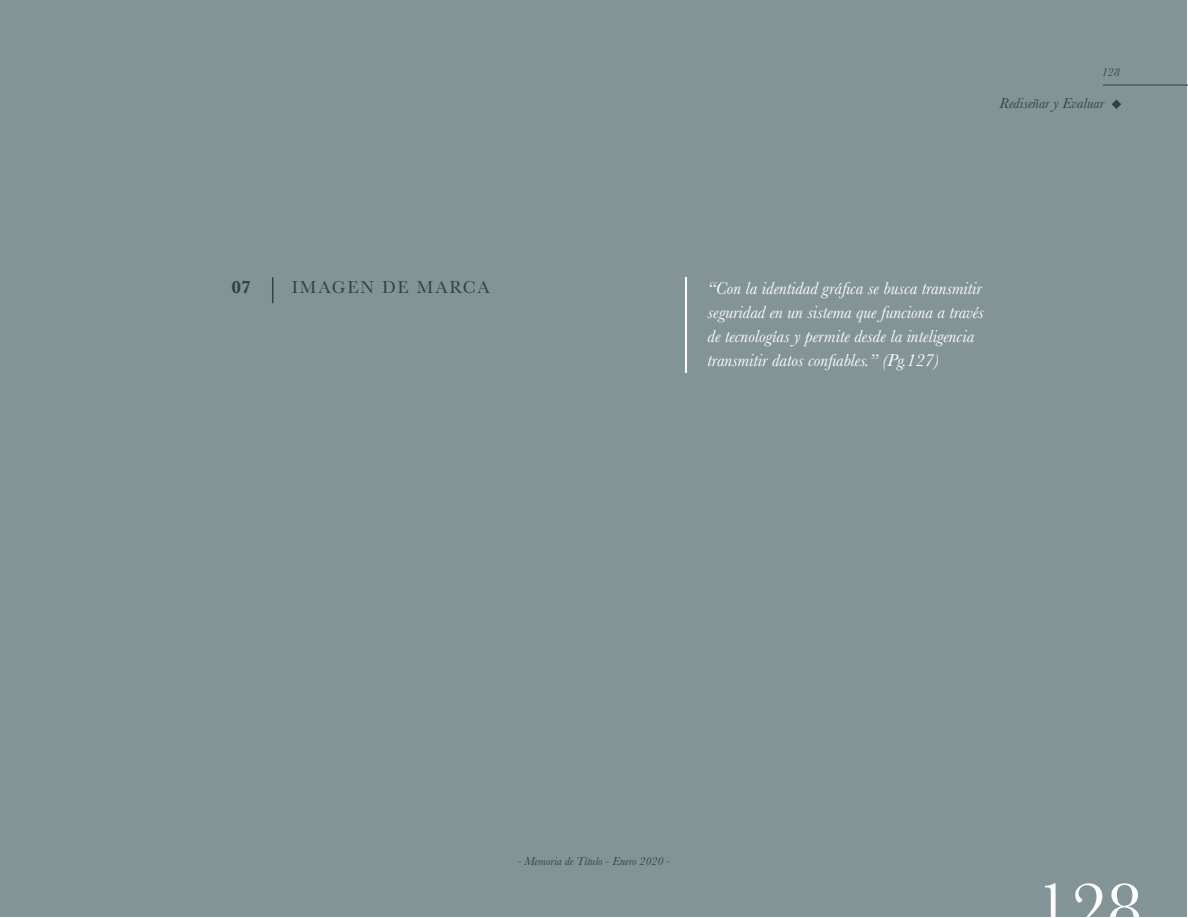
<style>
.page{position:relative;width:1188px;height:918px;background:#fff}
.page>*{position:absolute;margin:0;border:0;box-sizing:border-box;transform-origin:0 0}
.t1{font:72px "Baskerville";color:#fff}
.t2{font:italic 18px/24px "Baskerville";color:#fff}
.t3{font:18px "Baskerville";letter-spacing:.1em;color:#334343}
.t4{font:700 18px "Baskerville";color:#334343}
.t5{font:italic 15px "Baskerville";color:#334343}
.t6{font:italic 12px "Baskerville";color:#334343}
</style>
<div class="page">
<div style="left:1px;top:1px;width:1186px;height:916px;background:#839496"></div>
<hr style="left:1103px;top:85px;width:85px;height:1px;background:#334343">
<svg style="left:272px;top:277px;width:1px;height:26px"></svg>
<hr style="left:686px;top:277px;width:1px;height:96px;background:#fff">
<svg style="left:1112px;top:99px;width:9px;height:10px"></svg>
<p class="t6" style="left:1102px;top:65px;width:19px">128</p>
<p class="t5" style="left:1000px;top:93px;width:106px">Rediseñar y Evaluar</p>
<p class="t4" style="left:232px;top:275px;width:21px">07</p>
<p class="t3" style="left:292px;top:276px;width:200px">IMAGEN DE MARCA</p>
<p class="t2" style="left:708px;top:276px;width:278px">“Con la identidad gráfica se busca transmitir seguridad en un sistema que funciona a través de tecnologías y permite desde la inteligencia transmitir datos confiables.” (Pg.127)</p>
<p class="t6" style="left:517px;top:853px;width:155px">- Memoria de Título - Enero 2020 -</p>
<h1 class="t1" style="left:1035px;top:861px;width:109px">128</h1>
</div>
